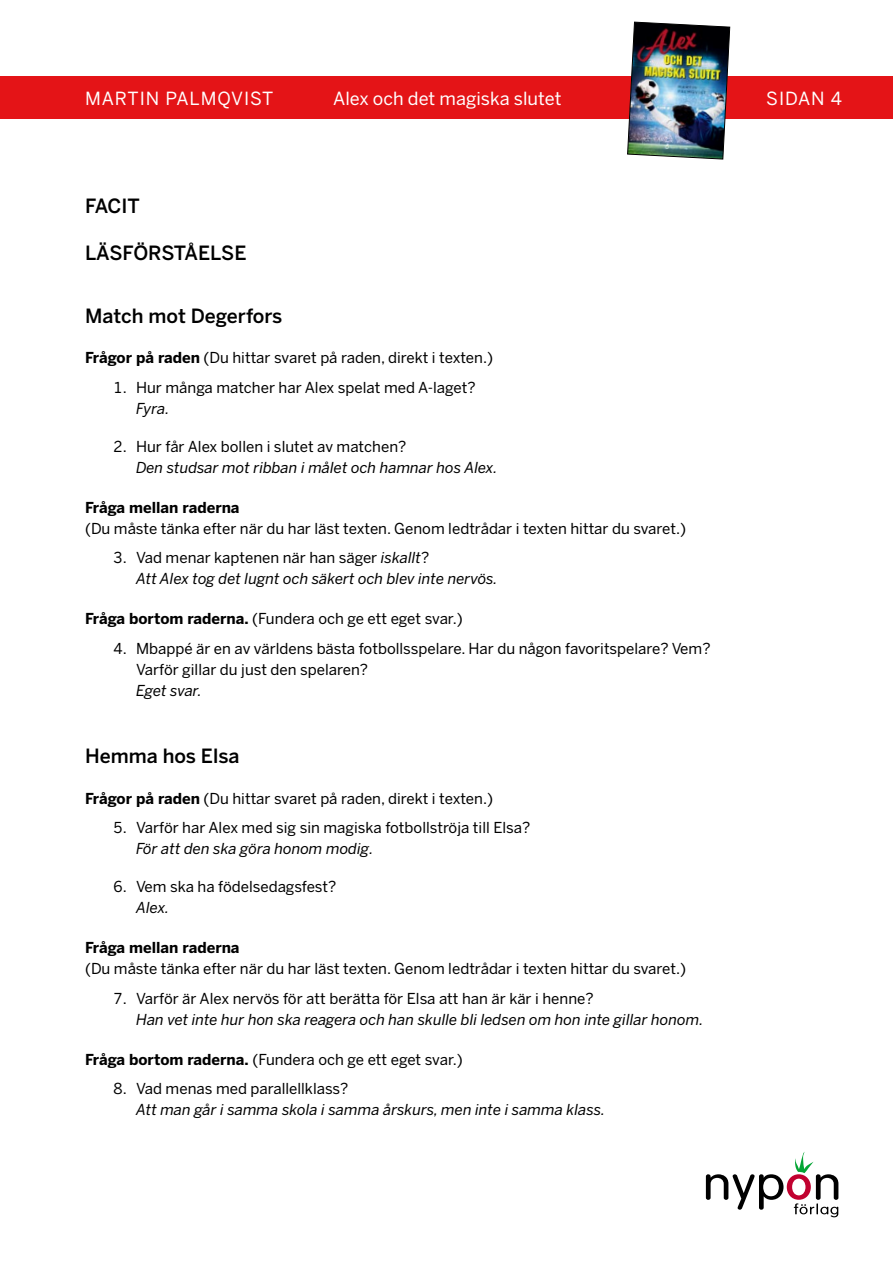
<style>
.page{position:relative;width:893px;height:1263px;background:#fff}
.page>*{position:absolute;margin:0;border:0;box-sizing:border-box;transform-origin:0 0}
.t1{font:500 19.5px "Benton Sans";color:#000}
.t2{font:18px "Benton Sans";color:#fff}
.t3{font:18px "Benton Sans";letter-spacing:.05em;color:#fff}
.t4{font:15px/21px "Benton Sans";color:#000}
.t5{font:italic 15px/21px "Benton Sans";color:#000}
.t6{font:700 15px "Benton Sans";color:#000}
.s1{font-weight:700}
.s2{font-style:normal}
</style>
<div class="page">
<svg style="left:706px;top:1152px;width:132px;height:65px"></svg>
<div style="left:0;top:77px;width:893px;height:42px;background:#e41417"></div>
<img style="left:627px;top:21px;width:103px;height:139px">
<p class="t3" style="left:85px;top:87px;width:190px">MARTIN PALMQVIST</p>
<p class="t2" style="left:333px;top:87px;width:230px">Alex och det magiska slutet</p>
<p class="t2" style="left:766px;top:87px;width:77px">SIDAN 4</p>
<h1 class="t1" style="left:85px;top:194px;width:56px">FACIT</h1>
<h1 class="t1" style="left:85px;top:240px;width:163px">LÄSFÖRSTÅELSE</h1>
<h1 class="t1" style="left:85px;top:304px;width:199px">Match mot Degerfors</h1>
<p class="t4" style="left:85px;top:347px;width:410px"><span class="s1">Frågor på raden</span> (Du hittar svaret på raden, direkt i texten.)</p>
<p class="t4" style="left:113px;top:377px;width:364px">1. Hur många matcher har Alex spelat med A-laget?</p>
<p class="t5" style="left:136px;top:398px;width:35px">Fyra.</p>
<p class="t4" style="left:113px;top:436px;width:295px">2. Hur får Alex bollen i slutet av matchen?</p>
<p class="t5" style="left:136px;top:457px;width:363px">Den studsar mot ribban i målet och hamnar hos Alex.</p>
<p class="t6" style="left:85px;top:498px;width:156px">Fråga mellan raderna</p>
<p class="t4" style="left:85px;top:518px;width:603px">(Du måste tänka efter när du har läst texten. Genom ledtrådar i texten hittar du svaret.)</p>
<p class="t5" style="left:136px;top:547px;width:363px;text-indent:-23px"><span class="s2">3. Vad menar kaptenen när han säger</span> iskallt<span class="s2">?<br></span>Att Alex tog det lugnt och säkert och blev inte nervös.</p>
<p class="t4" style="left:85px;top:608px;width:379px"><span class="s1">Fråga bortom raderna.</span> (Fundera och ge ett eget svar.)</p>
<p class="t4" style="left:136px;top:638px;width:576px;text-indent:-23px">4. Mbappé är en av världens bästa fotbollsspelare. Har du någon favoritspelare? Vem?<br>Varför gillar du just den spelaren?</p>
<p class="t5" style="left:136px;top:680px;width:67px">Eget svar.</p>
<h1 class="t1" style="left:85px;top:744px;width:156px">Hemma hos Elsa</h1>
<p class="t4" style="left:85px;top:788px;width:410px"><span class="s1">Frågor på raden</span> (Du hittar svaret på raden, direkt i texten.)</p>
<p class="t4" style="left:113px;top:817px;width:419px">5. Varför har Alex med sig sin magiska fotbollströja till Elsa?</p>
<p class="t5" style="left:136px;top:838px;width:239px">För att den ska göra honom modig.</p>
<p class="t4" style="left:113px;top:876px;width:225px">6. Vem ska ha födelsedagsfest?</p>
<p class="t5" style="left:136px;top:897px;width:35px">Alex.</p>
<p class="t6" style="left:85px;top:938px;width:156px">Fråga mellan raderna</p>
<p class="t4" style="left:85px;top:958px;width:603px">(Du måste tänka efter när du har läst texten. Genom ledtrådar i texten hittar du svaret.)</p>
<p class="t4" style="left:113px;top:988px;width:482px">7. Varför är Alex nervös för att berätta för Elsa att han är kär i henne?</p>
<p class="t5" style="left:136px;top:1009px;width:569px">Han vet inte hur hon ska reagera och han skulle bli ledsen om hon inte gillar honom.</p>
<p class="t4" style="left:85px;top:1049px;width:379px"><span class="s1">Fråga bortom raderna.</span> (Fundera och ge ett eget svar.)</p>
<p class="t4" style="left:113px;top:1078px;width:237px">8. Vad menas med parallellklass?</p>
<p class="t5" style="left:136px;top:1099px;width:471px">Att man går i samma skola i samma årskurs, men inte i samma klass.</p>
</div>
